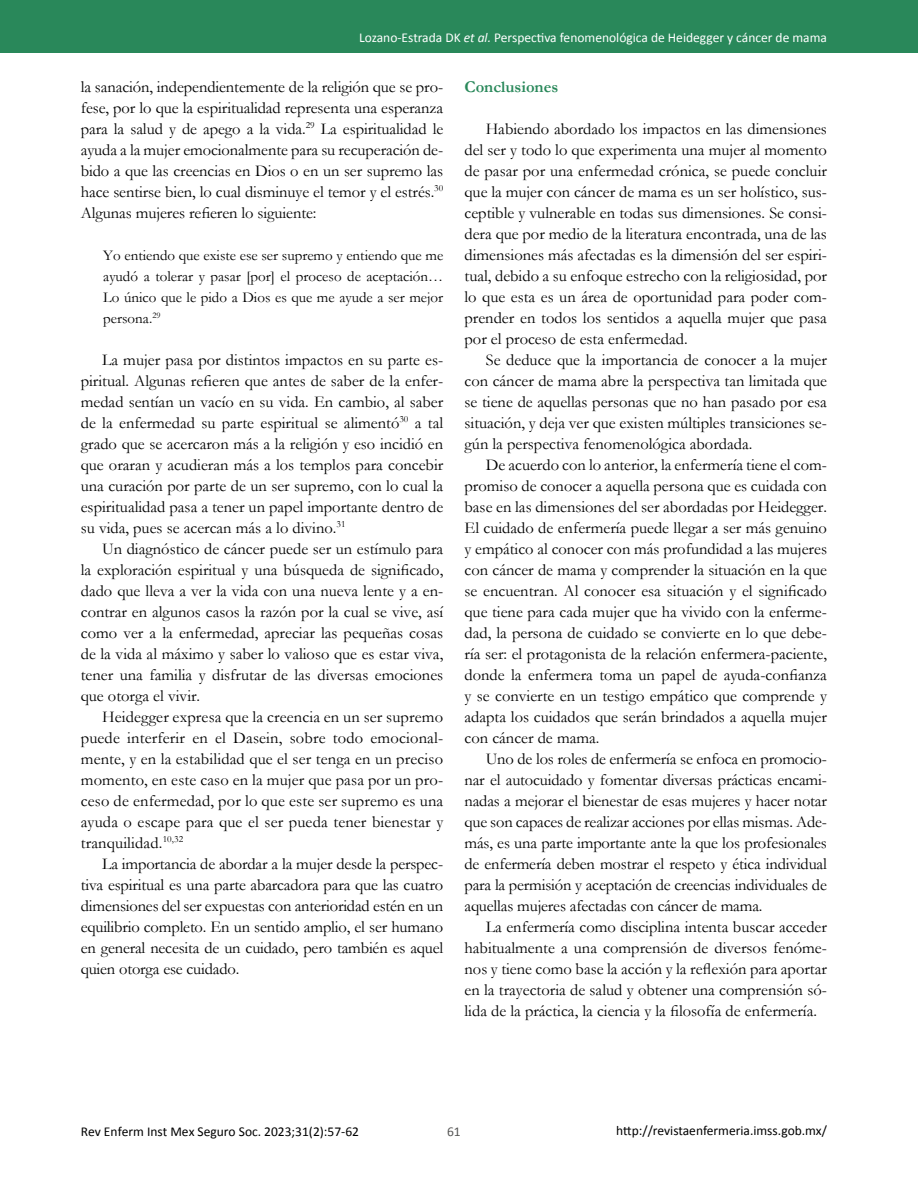
<style>
.page{position:relative;width:918px;height:1188px;background:#fff}
.page>*{position:absolute;margin:0;border:0;box-sizing:border-box;transform-origin:0 0}
.t1{font:16.5px/21px "Garamond";color:#000;text-align:justify}
.t2{font:700 16.5px "Garamond";color:#29885a}
.t3{font:15px/21px "Garamond";color:#000;text-align:justify}
.t4{font:13.5px "Calibri";color:#000}
.t5{font:13.5px "Calibri";color:#fff}
.t6{font:13.5px "Calibri";color:#575756}
.s1{font-style:italic}
</style>
<div class="page">
<div style="left:0;top:0;width:918px;height:53px;background:#29885a"></div>
<p class="t5" style="left:359px;top:29px;width:469px">Lozano-Estrada DK <span class="s1">et al.</span> Perspectiva fenomenológica de Heidegger y cáncer de mama</p>
<p class="t1" style="left:81px;top:76px;width:364px">la sanación, independientemente de la religión que se pro&shy;fese, por lo que la espiritualidad representa una esperanza para la salud y de apego a la vida.<sup>29</sup> La espiritualidad le ayuda a la mujer emocionalmente para su recuperación de&shy;bido a que las creencias en Dios o en un ser supremo las hace sentirse bien, lo cual disminuye el temor y el estrés.<sup>30<br></sup>Algunas mujeres refieren lo siguiente:</p>
<p class="t3" style="left:103px;top:244px;width:341px">Yo entiendo que existe ese ser supremo y entiendo que me ayudó a tolerar y pasar [por] el proceso de aceptación… Lo único que le pido a Dios es que me ayude a ser mejor persona.<sup>29</sup></p>
<p class="t1" style="left:81px;top:349px;width:364px;text-indent:21px">La mujer pasa por distintos impactos en su parte es&shy;piritual. Algunas refieren que antes de saber de la enfer&shy;medad sentían un vacío en su vida. En cambio, al saber de la enfermedad su parte espiritual se alimentó<sup>30</sup> a tal grado que se acercaron más a la religión y eso incidió en que oraran y acudieran más a los templos para concebir una curación por parte de un ser supremo, con lo cual la espiritualidad pasa a tener un papel importante dentro de su vida, pues se acercan más a lo divino.<sup>31</sup></p>
<p class="t1" style="left:81px;top:538px;width:364px;text-indent:21px">Un diagnóstico de cáncer puede ser un estímulo para la exploración espiritual y una búsqueda de significado, dado que lleva a ver la vida con una nueva lente y a en&shy;contrar en algunos casos la razón por la cual se vive, así como ver a la enfermedad, apreciar las pequeñas cosas de la vida al máximo y saber lo valioso que es estar viva, tener una familia y disfrutar de las diversas emociones que otorga el vivir.</p>
<p class="t1" style="left:81px;top:706px;width:364px;text-indent:21px">Heidegger expresa que la creencia en un ser supremo puede interferir en el Dasein, sobre todo emocional&shy;mente, y en la estabilidad que el ser tenga en un preciso momento, en este caso en la mujer que pasa por un pro&shy;ceso de enfermedad, por lo que este ser supremo es una ayuda o escape para que el ser pueda tener bienestar y tranquilidad.<sup>10,32</sup></p>
<p class="t1" style="left:81px;top:853px;width:364px;text-indent:21px">La importancia de abordar a la mujer desde la perspec&shy;tiva espiritual es una parte abarcadora para que las cuatro dimensiones del ser expuestas con anterioridad estén en un equilibrio completo. En un sentido amplio, el ser humano en general necesita de un cuidado, pero también es aquel quien otorga ese cuidado.</p>
<p class="t2" style="left:465px;top:75px;width:95px">Conclusiones</p>
<p class="t1" style="left:465px;top:118px;width:364px;text-indent:21px">Habiendo abordado los impactos en las dimensiones del ser y todo lo que experimenta una mujer al momento de pasar por una enfermedad crónica, se puede concluir que la mujer con cáncer de mama es un ser holístico, sus&shy;ceptible y vulnerable en todas sus dimensiones. Se consi&shy;dera que por medio de la literatura encontrada, una de las dimensiones más afectadas es la dimensión del ser espiri&shy;tual, debido a su enfoque estrecho con la religiosidad, por lo que esta es un área de oportunidad para poder com&shy;prender en todos los sentidos a aquella mujer que pasa por el proceso de esta enfermedad.</p>
<p class="t1" style="left:465px;top:349px;width:364px;text-indent:21px">Se deduce que la importancia de conocer a la mujer con cáncer de mama abre la perspectiva tan limitada que se tiene de aquellas personas que no han pasado por esa situación, y deja ver que existen múltiples transiciones se&shy;gún la perspectiva fenomenológica abordada.</p>
<p class="t1" style="left:465px;top:454px;width:364px;text-indent:21px">De acuerdo con lo anterior, la enfermería tiene el com&shy;promiso de conocer a aquella persona que es cuidada con base en las dimensiones del ser abordadas por Heidegger.<br>El cuidado de enfermería puede llegar a ser más genuino y empático al conocer con más profundidad a las mujeres con cáncer de mama y comprender la situación en la que se encuentran. Al conocer esa situación y el significado que tiene para cada mujer que ha vivido con la enferme&shy;dad, la persona de cuidado se convierte en lo que debe&shy;ría ser: el protagonista de la relación enfermera-paciente, donde la enfermera toma un papel de ayuda-confianza y se convierte en un testigo empático que comprende y adapta los cuidados que serán brindados a aquella mujer con cáncer de mama.</p>
<p class="t1" style="left:465px;top:748px;width:364px;text-indent:21px">Uno de los roles de enfermería se enfoca en promocio&shy;nar el autocuidado y fomentar diversas prácticas encami&shy;nadas a mejorar el bienestar de esas mujeres y hacer notar que son capaces de realizar acciones por ellas mismas. Ade&shy;más, es una parte importante ante la que los profesionales de enfermería deben mostrar el respeto y ética individual para la permisión y aceptación de creencias individuales de aquellas mujeres afectadas con cáncer de mama.</p>
<p class="t1" style="left:465px;top:916px;width:364px;text-indent:21px">La enfermería como disciplina intenta buscar acceder habitualmente a una comprensión de diversos fenóme&shy;nos y tiene como base la acción y la reflexión para aportar en la trayectoria de salud y obtener una comprensión só&shy;lida de la práctica, la ciencia y la filosofía de enfermería.</p>
<p class="t4" style="left:81px;top:1123px;width:280px">Rev Enferm Inst Mex Seguro Soc. 2023;31(2):57-62</p>
<p class="t6" style="left:447px;top:1123px;width:15px">61</p>
<p class="t4" style="left:616px;top:1122px;width:212px">http://revistaenfermeria.imss.gob.mx/</p>
</div>
